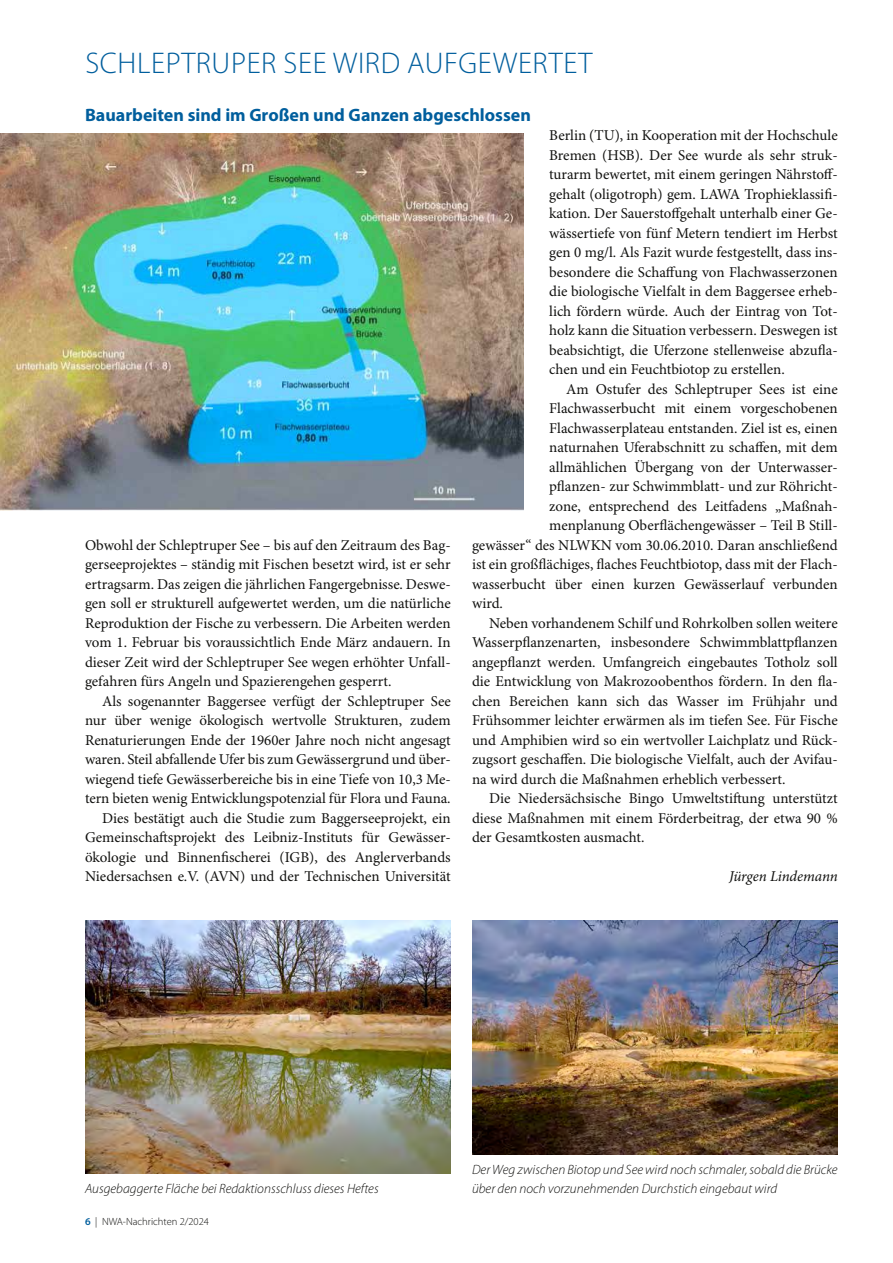
<style>
.page{position:relative;width:893px;height:1263px;background:#fff}
.page>*{position:absolute;margin:0;border:0;box-sizing:border-box;transform-origin:0 0}
.t1{font:300 30px "Myriad Pro";letter-spacing:.02em;color:#005e9d}
.t2{font:700 18px "Myriad Pro";color:#005e9d}
.t3{font:15px/19.5px "Minion Pro";letter-spacing:-.005em;color:#11110f;text-align:justify}
.t4{font:italic 15px "Minion Pro";letter-spacing:-.005em;color:#11110f}
.t5{font:italic 300 13.5px/19.5px "Myriad Pro";color:#11110f}
.t6{font:300 10.5px "Myriad Pro";color:#11110f}
.s1{font-weight:600;color:#005e9d}
</style>
<div class="page">
<img style="left:0;top:133px;width:524px;height:378px">
<img style="left:85px;top:920px;width:366px;height:254px">
<img style="left:472px;top:920px;width:366px;height:234px">
<h1 class="t1" style="left:85px;top:47px;width:509px">SCHLEPTRUPER SEE WIRD AUFGEWERTET</h1>
<p class="t2" style="left:85px;top:104px;width:447px">Bauarbeiten sind im Großen und Ganzen abgeschlossen</p>
<p class="t3" style="left:85px;top:536px;width:367px">Obwohl der Schleptruper See – bis auf den Zeitraum des Bag&shy;gerseeprojektes – ständig mit Fischen besetzt wird, ist er sehr ertragsarm. Das zeigen die jährlichen Fangergebnisse. Deswe&shy;gen soll er strukturell aufgewertet werden, um die natürliche Reproduktion der Fische zu verbessern. Die Arbeiten werden vom 1. Februar bis voraussichtlich Ende März andauern. In dieser Zeit wird der Schleptruper See wegen erhöhter Unfall&shy;gefahren fürs Angeln und Spazierengehen gesperrt.</p>
<p class="t3" style="left:85px;top:692px;width:367px;text-align:right">Als sogenannter Baggersee verfügt der Schleptruper See nur über wenige ökologisch wertvolle Strukturen, zudem Renaturierungen Ende der 1960er Jahre noch nicht angesagt waren. Steil abfallende Ufer bis zum Gewässergrund und über&shy;wiegend tiefe Gewässerbereiche bis in eine Tiefe von 10,3 Me&shy;tern bieten wenig Entwicklungspotenzial für Flora und Fauna.<br>Dies bestätigt auch die Studie zum Baggerseeprojekt, ein Gemeinschaftsprojekt des Leibniz-Instituts für Gewässer&shy;ökologie und Binnenfischerei (IGB), des Anglerverbands Niedersachsen e.V. (AVN) und der Technischen Universität</p>
<p class="t3" style="left:549px;top:126px;width:290px">Berlin (TU), in Kooperation mit der Hochschule Bremen (HSB). Der See wurde als sehr struk&shy;turarm bewertet, mit einem geringen Nährstoff&shy;gehalt (oligotroph) gem. LAWA Trophieklassifi&shy;kation. Der Sauerstoffgehalt unterhalb einer Ge&shy;wässertiefe von fünf Metern tendiert im Herbst gen 0 mg/l. Als Fazit wurde festgestellt, dass ins&shy;besondere die Schaffung von Flachwasserzonen die biologische Vielfalt in dem Baggersee erheb&shy;lich fördern würde. Auch der Eintrag von Tot&shy;holz kann die Situation verbessern. Deswegen ist beabsichtigt, die Uferzone stellenweise abzufla&shy;chen und ein Feuchtbiotop zu erstellen.</p>
<p class="t3" style="left:566px;top:380px;width:273px">Am Ostufer des Schleptruper Sees ist eine</p>
<p class="t3" style="left:549px;top:399px;width:290px">Flachwasserbucht mit einem vorgeschobenen</p>
<p class="t3" style="left:549px;top:419px;width:290px">Flachwasserplateau entstanden. Ziel ist es, einen</p>
<p class="t3" style="left:549px;top:438px;width:290px">naturnahen Uferabschnitt zu schaffen, mit dem</p>
<p class="t3" style="left:549px;top:458px;width:290px">allmählichen Übergang von der Unterwasser-</p>
<p class="t3" style="left:549px;top:477px;width:290px">pflanzen- zur Schwimmblatt- und zur Röhricht-</p>
<p class="t3" style="left:549px;top:497px;width:290px">zone, entsprechend des Leitfadens „Maßnah-</p>
<p class="t3" style="left:549px;top:516px;width:290px">menplanung Oberflächengewässer – Teil B Still-</p>
<p class="t3" style="left:472px;top:536px;width:367px">gewässer“ des NLWKN vom 30.06.2010. Daran anschließend</p>
<p class="t3" style="left:472px;top:555px;width:367px">ist ein großflächiges, flaches Feuchtbiotop, dass mit der Flach-</p>
<p class="t3" style="left:472px;top:575px;width:367px">wasserbucht über einen kurzen Gewässerlauf verbunden</p>
<p class="t3" style="left:472px;top:594px;width:32px">wird.</p>
<p class="t3" style="left:489px;top:614px;width:350px">Neben vorhandenem Schilf und Rohrkolben sollen weitere</p>
<p class="t3" style="left:472px;top:633px;width:367px">Wasserpflanzenarten, insbesondere Schwimmblattpflanzen</p>
<p class="t3" style="left:472px;top:653px;width:367px">angepflanzt werden. Umfangreich eingebautes Totholz soll</p>
<p class="t3" style="left:472px;top:672px;width:367px">die Entwicklung von Makrozoobenthos fördern. In den fla-</p>
<p class="t3" style="left:472px;top:692px;width:367px">chen Bereichen kann sich das Wasser im Frühjahr und</p>
<p class="t3" style="left:472px;top:711px;width:367px">Frühsommer leichter erwärmen als im tiefen See. Für Fische</p>
<p class="t3" style="left:472px;top:731px;width:367px">und Amphibien wird so ein wertvoller Laichplatz und Rück-</p>
<p class="t3" style="left:472px;top:750px;width:367px">zugsort geschaffen. Die biologische Vielfalt, auch der Avifau-</p>
<p class="t3" style="left:472px;top:770px;width:315px">na wird durch die Maßnahmen erheblich verbessert.</p>
<p class="t3" style="left:489px;top:789px;width:350px">Die Niedersächsische Bingo Umweltstiftung unterstützt</p>
<p class="t3" style="left:472px;top:809px;width:367px">diese Maßnahmen mit einem Förderbeitrag, der etwa 90 %</p>
<p class="t3" style="left:472px;top:828px;width:174px">der Gesamtkosten ausmacht.</p>
<p class="t4" style="left:729px;top:867px;width:110px">Jürgen Lindemann</p>
<p class="t5" style="left:85px;top:1179px;width:295px">Ausgebaggerte Fläche bei Redaktionsschluss dieses Heftes</p>
<p class="t6" style="left:85px;top:1216px;width:125px"><span class="s1">6</span> | NWA-Nachrichten 2/2024</p>
<p class="t5" style="left:472px;top:1160px;width:367px">Der Weg zwischen Biotop und See wird noch schmaler, sobald die Brücke über den noch vorzunehmenden Durchstich eingebaut wird</p>
</div>
